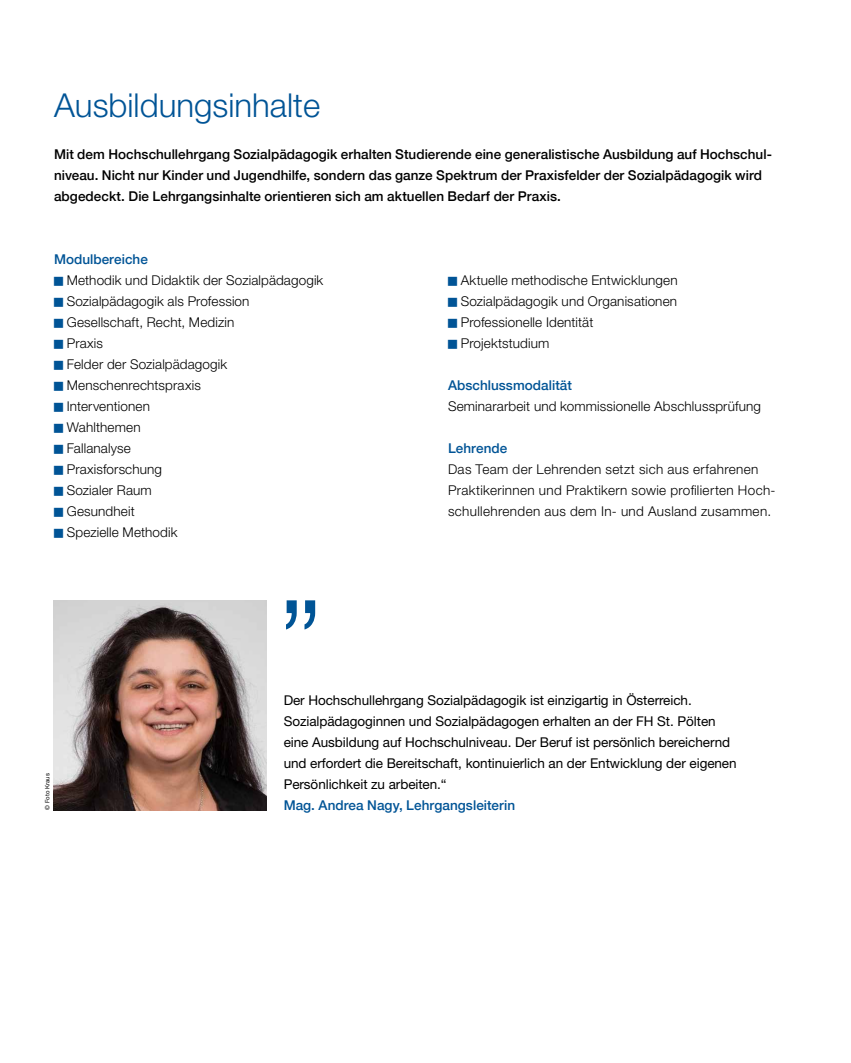
<style>
.page{position:relative;width:851px;height:1063px;background:#fff}
.page>*{position:absolute;margin:0;border:0;box-sizing:border-box;transform-origin:0 0}
.t1{font:300 120px "Helvetica Neue LT Std";color:#005496}
.t2{font:300 33px "Helvetica Neue LT Std";color:#005496}
.t3{font:300 13.5px/21px "Helvetica Neue LT Std";letter-spacing:.01em;color:#000}
.t4{font:13.5px/21px "Helvetica Neue LT Std";letter-spacing:-.005em;color:#000}
.t5{font:500 13.5px/21px "Helvetica Neue LT";letter-spacing:.005em;color:#000}
.t6{font:500 13.5px "Helvetica Neue LT";letter-spacing:.005em;color:#005496}
.t7{font:6px "Helvetica Neue LT Std";letter-spacing:.01em;color:#000}
</style>
<div class="page">
<img style="left:54px;top:600px;width:212px;height:210px">
<h2 class="t2" style="left:54px;top:85px;width:267px">Ausbildungsinhalte</h2>
<p class="t5" style="left:54px;top:144px;width:719px">Mit dem Hochschullehrgang Sozialpädagogik erhalten Studierende eine generalistische Ausbildung auf Hochschul&shy;niveau. Nicht nur Kinder und Jugendhilfe, sondern das ganze Spektrum der Praxisfelder der Sozialpädagogik wird abgedeckt. Die Lehrgangsinhalte orientieren sich am aktuellen Bedarf der Praxis.</p>
<p class="t6" style="left:54px;top:251px;width:95px">Modulbereiche</p>
<p class="t3" style="left:67px;top:269px;width:258px">Methodik und Didaktik der Sozialpädagogik<br>Sozialpädagogik als Profession<br>Gesellschaft, Recht, Medizin<br>Praxis<br>Felder der Sozialpädagogik<br>Menschenrechtspraxis<br>Interventionen<br>Wahlthemen<br>Fallanalyse<br>Praxisforschung<br>Sozialer Raum<br>Gesundheit<br>Spezielle Methodik</p>
<p class="t3" style="left:460px;top:269px;width:218px">Aktuelle methodische Entwicklungen<br>Sozialpädagogik und Organisationen<br>Professionelle Identität<br>Projektstudium</p>
<p class="t6" style="left:448px;top:377px;width:125px">Abschlussmodalität</p>
<p class="t3" style="left:448px;top:395px;width:314px">Seminararbeit und kommissionelle Abschlussprüfung</p>
<p class="t6" style="left:448px;top:440px;width:61px">Lehrende</p>
<p class="t3" style="left:448px;top:458px;width:329px">Das Team der Lehrenden setzt sich aus erfahrenen<br>Praktikerinnen und Praktikern sowie profilierten Hoch&shy;schullehrenden aus dem In- und Ausland zusammen.</p>
<p class="t7" style="left:44px;top:810px;width:38px;rotate:-90deg">© Foto Kraus</p>
<h1 class="t1" style="left:278px;top:497px;width:46px">„</h1>
<p class="t4" style="left:283px;top:689px;width:454px">Der Hochschullehrgang Sozialpädagogik ist einzigartig in Österreich.<br>Sozialpädagoginnen und Sozialpädagogen erhalten an der FH St. Pölten eine Ausbildung auf Hochschulniveau. Der Beruf ist persönlich bereichernd und erfordert die Bereitschaft, kontinuierlich an der Entwicklung der eigenen Persönlichkeit zu arbeiten.“</p>
<p class="t6" style="left:283px;top:797px;width:233px">Mag. Andrea Nagy, Lehrgangsleiterin</p>
</div>
